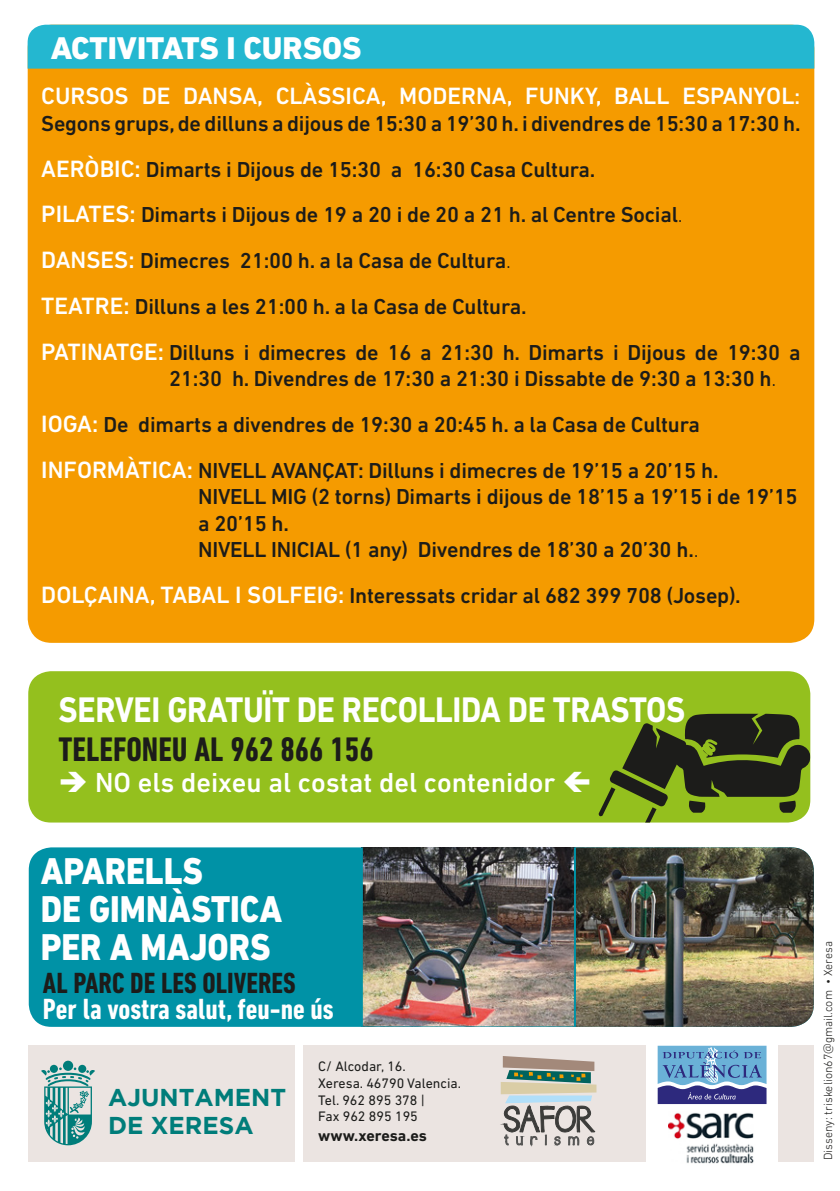
<style>
.page{position:relative;width:840px;height:1191px;background:#fff}
.page>*{position:absolute;margin:0;border:0;box-sizing:border-box;transform-origin:0 0}
.t1{font:800 38px/38px "DIN Next LT Pro";color:#fff;scale:.89 1}
.t2{font:700 36.2px "DIN Next LT Pro";letter-spacing:-.01em;color:#fff;scale:.89 1}
.t3{font:700 condensed 34.6px "DIN Next LT Pro";color:#1c1c1a}
.t4{font:800 32px "DIN Next LT Pro";color:#fff}
.t5{font:700 condensed 29.6px "DIN Next LT Pro";color:#fff}
.t6{font:700 condensed 29.6px "DIN Next LT Pro";color:#1c1c1a}
.t7{font:500 28px "DIN Next LT Pro";color:#fff}
.t8{font:700 24.4px/27.6px "Gotham";color:#007d7a}
.t9{font:500 24px "DIN Next LT Pro";color:#fff}
.t10{font:500 22px/45.8px "DIN Next LT Pro";letter-spacing:-.01em;color:#1c1c1a}
.t11{font:700 16px "DIN Next LT Pro";color:#1c1c1a}
.t12{font:14px/16.8px "DIN Next LT Pro";color:#1c1c1a}
.t13{font:300 12px "DIN Next LT Pro";color:#1c1c1a}
.s1{font-size:22px}
.s2{font-size:24px;color:#fff}
.s3{font-weight:300}
.s4{font-family:"Open Sans"}
</style>
<div class="page">
<div style="left:28px;top:1045px;width:267px;height:116px;background:#ebe4e1"></div>
<div style="left:303px;top:1045px;width:510px;height:116px;background:#ebe4e1"></div>
<div style="left:63px;top:1060px;width:10px;height:10px;background:#007d7a;border-radius:50%"></div>
<svg style="left:78px;top:1064px;width:8px;height:8px"></svg>
<svg style="left:50px;top:1064px;width:8px;height:8px"></svg>
<svg style="left:41px;top:1067px;width:54px;height:78px"></svg>
<svg style="left:500px;top:1056px;width:97px;height:91px"></svg>
<div style="left:646px;top:1034px;width:131px;height:133px;background:#fff"></div>
<svg style="left:657px;top:1045px;width:109px;height:59px;background:#668abb"></svg>
<img style="left:668px;top:1113px;width:86px;height:51px">
<div style="left:29px;top:847px;width:784px;height:179px;background:#0092a6;border-radius:23px"></div>
<img style="left:575px;top:847px;width:238px;height:179px">
<img style="left:360px;top:847px;width:215px;height:179px">
<div style="left:28px;top:25px;width:785px;height:618px;background:#f59b00;border-radius:24px"></div>
<div style="left:28px;top:25px;width:785px;height:44px;background:#24b7d0"></div>
<div style="left:28px;top:671px;width:781px;height:151px;background:#94c01e;border-radius:23px"></div>
<svg style="left:598px;top:713px;width:211px;height:109px"></svg>
<h3 class="t4" style="left:51px;top:29px;width:312px">ACTIVITATS I CURSOS</h3>
<p class="t9" style="left:41px;top:82px;width:759px">CURSOS DE DANSA, CLÀSSICA, MODERNA, FUNKY, BALL ESPANYOL<span class="s1">:</span></p>
<p class="t10" style="left:41px;top:100px;width:760px">Segons grups, de dilluns a dijous de 15:30 a 19’30 h. i divendres de 15:30 a 17:30 h.<br><span class="s2">AERÒBIC:</span> Dimarts i Dijous de 15:30 a 16:30 Casa Cultura.<br><span class="s2">PILATES:</span> Dimarts i Dijous de 19 a 20 i de 20 a 21 h. al Centre Social<span class="s3">.<br></span><span class="s2">DANSES:</span> Dimecres 21:00 h. a la Casa de Cultura<span class="s3">.<br></span><span class="s2">TEATRE:</span> Dilluns a les 21:00 h. a la Casa de Cultura.<br><span class="s2">PATINATGE:</span> Dilluns i dimecres de 16 a 21:30 h. Dimarts i Dijous de 19:30 a</p>
<p class="t10" style="left:41px;top:356px;width:736px;text-indent:128px">21:30 h. Divendres de 17:30 a 21:30 i Dissabte de 9:30 a 13:30 h<span class="s3">.<br></span><span class="s2">IOGA:</span> De dimarts a divendres de 19:30 a 20:45 h. a la Casa de Cultura<br><span class="s2">INFORMÀTICA:</span> NIVELL AVANÇAT: Dilluns i dimecres de 19’15 a 20’15 h.</p>
<p class="t10" style="left:198px;top:483px;width:600px;line-height:26.4px">NIVELL MIG (2 torns) Dimarts i dijous de 18’15 a 19’15 i de 19’15 a 20’15 h.<br>NIVELL INICIAL (1 any) Divendres de 18’30 a 20’30 h.<span class="s3">.</span></p>
<p class="t10" style="left:41px;top:572px;width:700px"><span class="s2">DOLÇAINA, TABAL I SOLFEIG:</span> Interessats cridar al 682 399 708 (Josep).</p>
<h2 class="t2" style="left:59px;top:688px;width:705px">SERVEI GRATUÏT DE RECOLLIDA DE TRASTOS</h2>
<h3 class="t3" style="left:59px;top:730px;width:316px">TELEFONEU AL 962 866 156</h3>
<p class="t7" style="left:59px;top:766px;width:498px">➔ NO els deixeu al costat del contenidor</p>
<h1 class="t1" style="left:41px;top:852px;width:273px">APARELLS<br>DE GIMNÀSTICA<br>PER A MAJORS</h1>
<h3 class="t6" style="left:43px;top:965px;width:254px">AL PARC DE LES OLIVERES</h3>
<h3 class="t5" style="left:43px;top:991px;width:292px">Per la vostra salut, feu-ne ús</h3>
<p class="t8" style="left:108px;top:1083px;width:179px">AJUNTAMENT<br>DE XERESA</p>
<p class="t12" style="left:318px;top:1057px;width:144px">C/ Alcodar, 16.<br>Xeresa. 46790 Valencia.<br>Tel. 962 895 378 |<br>Fax 962 895 195</p>
<p class="t11" style="left:318px;top:1125px;width:110px">www.xeresa.es</p>
<p class="t13" style="left:820px;top:1160px;width:220px;rotate:-90deg">Disseny: triskelion67<span class="s4">@</span>gmail.com • Xeresa</p>
</div>
